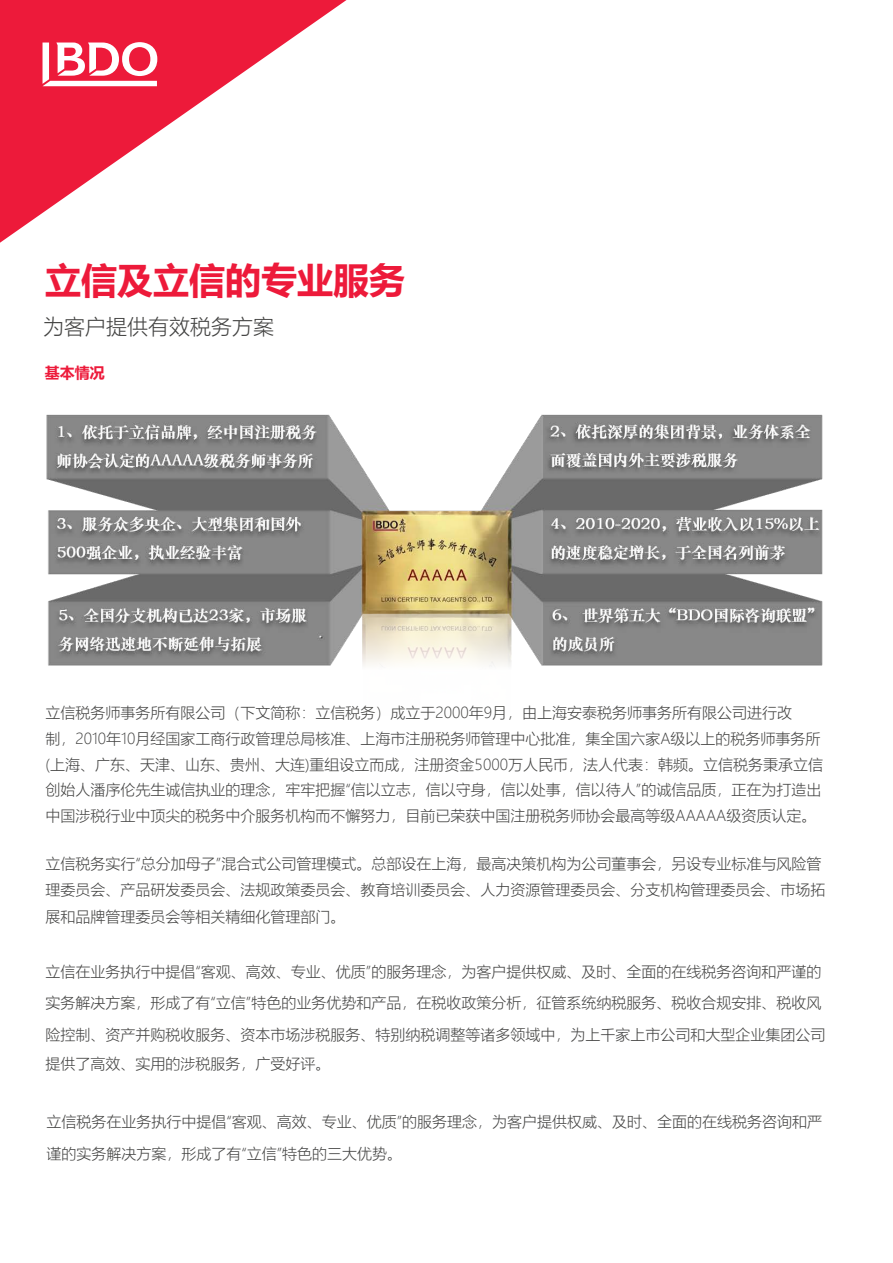
<style>
.page{position:relative;width:893px;height:1263px;background:#fff}
.page>*{position:absolute;margin:0;border:0;box-sizing:border-box;transform-origin:0 0}
.Main_page_headline{font:700 36px "Microsoft Ya Hei";color:#ed1a3a}
.Main_page_subtitle{font:300 21px "Microsoft Ya Hei";color:#414140}
.Body_bullets{font:300 15px/25.8px "Microsoft Ya Hei";color:#414140}
.Body_bullets-2{font:700 15px "Microsoft Ya Hei";color:#ed1a3a}
</style>
<div class="page">
<svg style="left:0;top:0;width:346px;height:243px"></svg>
<svg style="left:43px;top:42px;width:114px;height:44px"></svg>
<img style="left:46px;top:414px;width:777px;height:252px">
<p class="Main_page_headline" style="left:45px;top:255px;width:361px">立信及立信的专业服务</p>
<p class="Main_page_subtitle" style="left:43px;top:313px;width:233px">为客户提供有效税务方案</p>
<p class="Body_bullets-2" style="left:45px;top:363px;width:61px">基本情况</p>
<p class="Body_bullets" style="left:45px;top:699px;width:779px">立信税务师事务所有限公司（下文简称：立信税务）成立于2000年9月，由上海安泰税务师事务所有限公司进行改<br>制，2010年10月经国家工商行政管理总局核准、上海市注册税务师管理中心批准，集全国六家A级以上的税务师事务所(上海、广东、天津、山东、贵州、大连)重组设立而成，注册资金5000万人民币，法人代表：韩频。立信税务秉承立信创始人潘序伦先生诚信执业的理念，牢牢把握“信以立志，信以守身，信以处事，信以待人”的诚信品质，正在为打造出中国涉税行业中顶尖的税务中介服务机构而不懈努力，目前已荣获中国注册税务师协会最高等级AAAAA级资质认定。</p>
<p class="Body_bullets" style="left:45px;top:850px;width:781px;line-height:26.2px">立信税务实行“总分加母子”混合式公司管理模式。总部设在上海，最高决策机构为公司董事会，另设专业标准与风险管理委员会、产品研发委员会、法规政策委员会、教育培训委员会、人力资源管理委员会、分支机构管理委员会、市场拓展和品牌管理委员会等相关精细化管理部门。</p>
<p class="Body_bullets" style="left:45px;top:955px;width:781px;line-height:31.5px">立信在业务执行中提倡“客观、高效、专业、优质”的服务理念，为客户提供权威、及时、全面的在线税务咨询和严谨的实务解决方案，形成了有“立信”特色的业务优势和产品，在税收政策分析，征管系统纳税服务、税收合规安排、税收风险控制、资产并购税收服务、资本市场涉税服务、特别纳税调整等诸多领域中，为上千家上市公司和大型企业集团公司</p>
<p class="Body_bullets" style="left:45px;top:1051px;width:286px">提供了高效、实用的涉税服务，广受好评。</p>
<p class="Body_bullets" style="left:46px;top:1106px;width:777px;line-height:31.5px">立信税务在业务执行中提倡“客观、高效、专业、优质”的服务理念，为客户提供权威、及时、全面的在线税务咨询和严谨的实务解决方案，形成了有“立信”特色的三大优势。</p>
</div>
